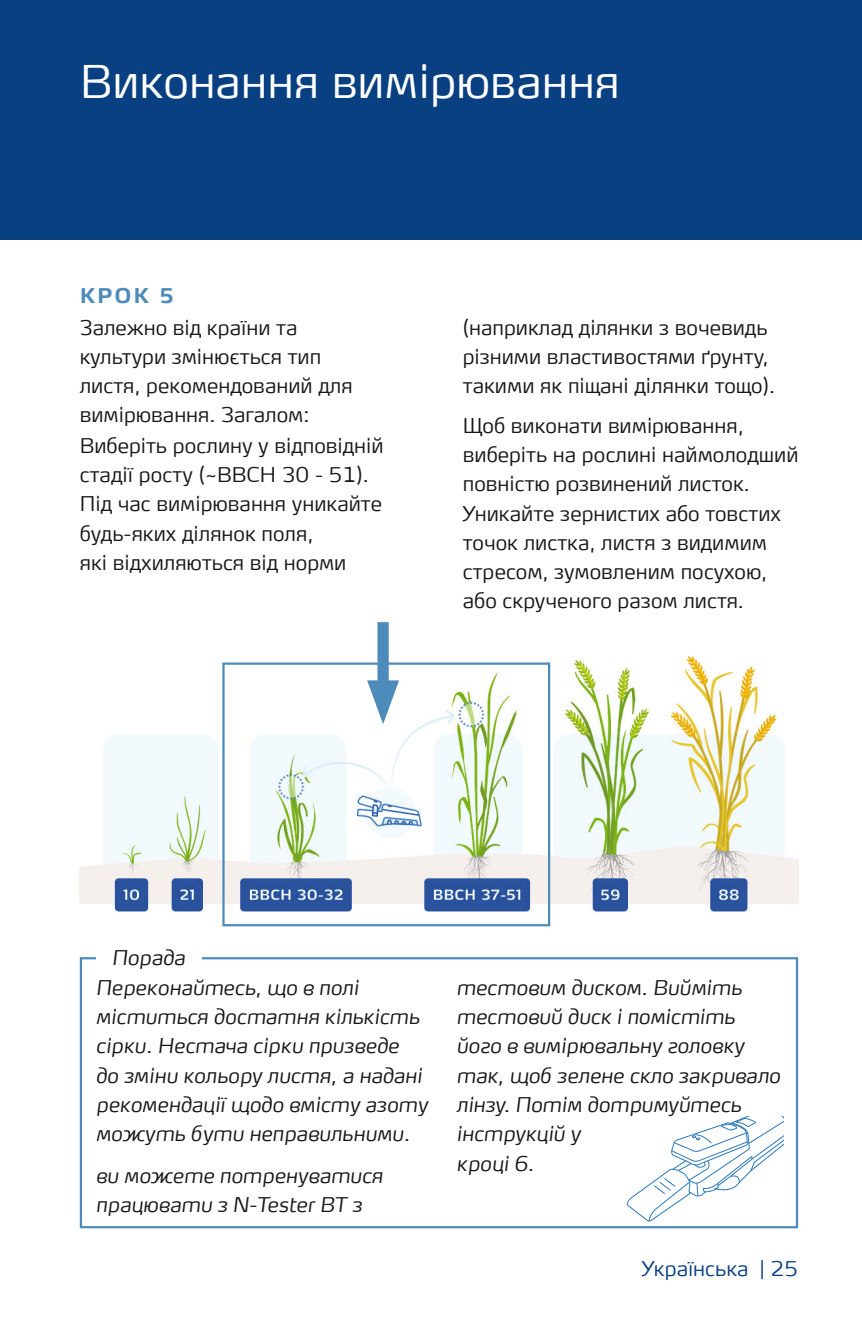
<style>
.page{position:relative;width:862px;height:1340px;background:#fff}
.page>*{position:absolute;margin:0;border:0;box-sizing:border-box;transform-origin:0 0}
.Headers{font:300 45px "Max Offc Pro";color:#fff}
.Body_text_small{font:300 20.25px/29.2px "Max Offc Pro";color:#171818}
.Body_text_small-2{font:italic 300 20.25px/29.2px "Max Offc Pro";color:#171818}
.t1{font:300 20.25px "Max Offc Pro";color:#094081}
.Tip___MOP_Light_It{font:italic 300 20.25px "Max Offc Pro";color:#171818}
.Body_text_small-3{font:700 20.25px "Max Offc Pro";color:#4d8bbb}
</style>
<div class="page">
<div style="left:0;top:0;width:861px;height:239px;background:#094081"></div>
<svg style="left:626px;top:1116px;width:156px;height:105px"></svg>
<div style="left:80px;top:957px;width:717px;height:271px;border:2px solid #4d8bbb"></div>
<div style="left:96px;top:949px;width:105px;height:16px;background:#fff"></div>
<img style="left:80px;top:654px;width:717px;height:271px">
<div style="left:222px;top:662px;width:328px;height:264px;border:2px solid #4d8bbb"></div>
<div style="left:377px;top:622px;width:11px;height:76px;background:#4d8bbb"></div>
<svg style="left:367px;top:680px;width:32px;height:44px"></svg>
<p class="Headers" style="left:80px;top:44px;width:541px">Виконання вимірювання</p>
<p class="Body_text_small-3" style="left:80px;top:277px;width:71px">КРОК</p>
<p class="Body_text_small-3" style="left:159px;top:277px;width:16px">5</p>
<p class="Body_text_small" style="left:80px;top:310px;width:274px">Залежно від країни та культури змінюється тип листя, рекомендований для вимірювання. Загалом:</p>
<p class="Body_text_small" style="left:80px;top:428px;width:305px">Виберіть рослину у відповідній стадії росту (~BBCH 30 - 51).<br>Під час вимірювання уникайте будь-яких ділянок поля,<br>які відхиляються від норми</p>
<p class="Body_text_small" style="left:462px;top:310px;width:313px">(наприклад ділянки з вочевидь різними властивостями ґрунту, такими як піщані ділянки тощо).</p>
<p class="Body_text_small" style="left:462px;top:408px;width:337px">Щоб виконати вимірювання, виберіть на рослині наймолодший повністю розвинений листок.<br>Уникайте зернистих або товстих точок листка, листя з видимим стресом, зумовленим посухою, або скрученого разом листя.</p>
<p class="Tip___MOP_Light_It" style="left:112px;top:940px;width:75px">Порада</p>
<p class="Body_text_small-2" style="left:96px;top:970px;width:333px">Переконайтесь, що в полі міститься достатня кількість сірки. Нестача сірки призведе<br>до зміни кольору листя, а надані рекомендації щодо вмісту азоту можуть бути неправильними.</p>
<p class="Body_text_small-2" style="left:96px;top:1158px;width:288px">ви можете потренуватися працювати з N-Tester BT з</p>
<p class="Body_text_small-2" style="left:456px;top:970px;width:325px">тестовим диском. Вийміть тестовий диск і помістіть його в вимірювальну головку так, щоб зелене скло закривало лінзу. Потім дотримуйтесь інструкцій у<br>кроці 6.</p>
<p class="t1" style="left:641px;top:1251px;width:158px">Українська | 25</p>
</div>
